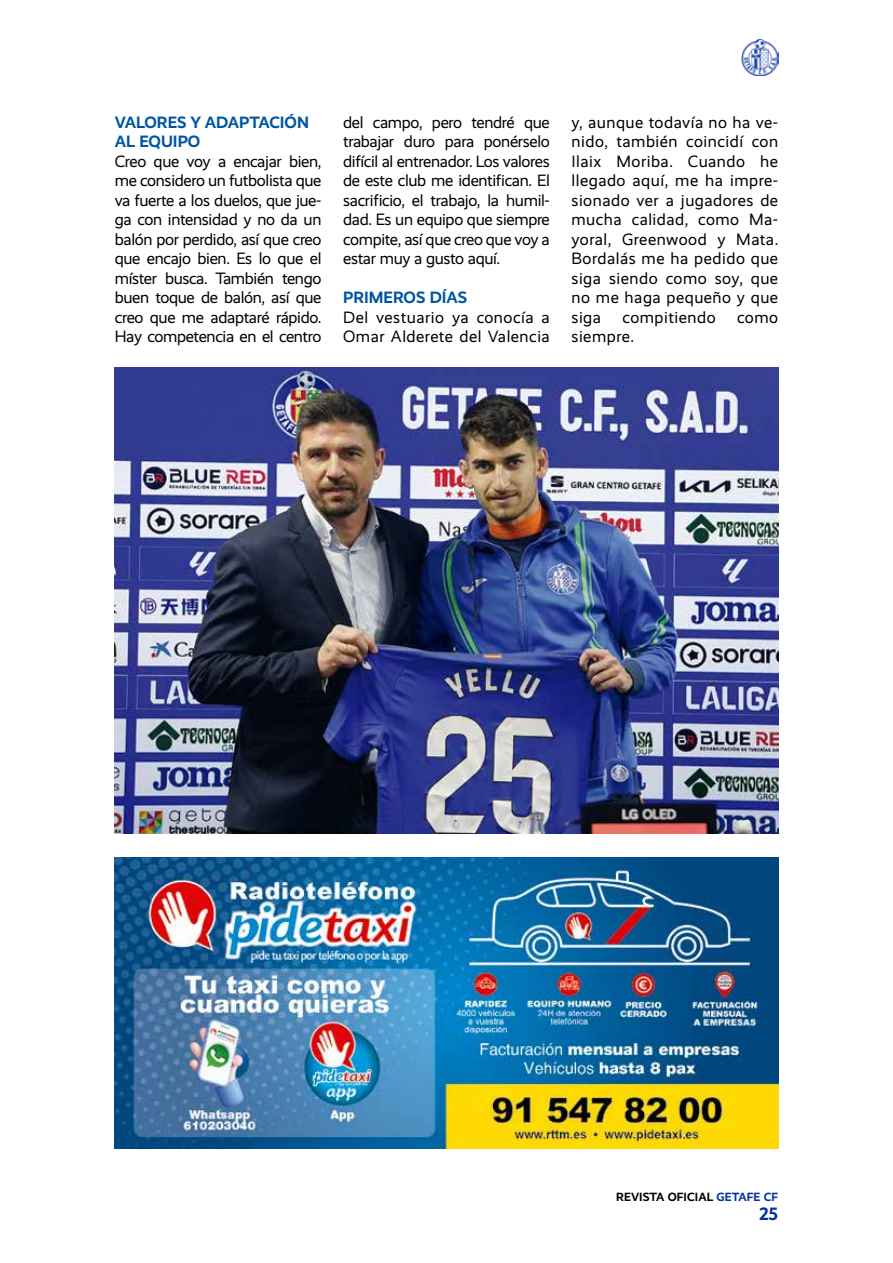
<style>
.page{position:relative;width:893px;height:1263px;background:#fff}
.page>*{position:absolute;margin:0;border:0;box-sizing:border-box;transform-origin:0 0}
.t1{font:700 18px "Realist";color:#0033a2}
.t2{font:16.5px/19.5px "Realist";letter-spacing:.015em;color:#000;text-align:justify}
.t3{font:700 16.5px/19.5px "Realist";color:#0055a2}
.t4{font:700 12px "Realist";letter-spacing:.01em;color:#000}
.s1{color:#0033a2}
</style>
<div class="page">
<img style="left:742px;top:39px;width:36px;height:37px">
<img style="left:115px;top:857px;width:663px;height:291px">
<img style="left:115px;top:368px;width:663px;height:465px">
<p class="t3" style="left:115px;top:112px;width:196px">VALORES Y ADAPTACIÓN<br>AL EQUIPO</p>
<p class="t2" style="left:115px;top:151px;width:208px">Creo que voy a encajar bien, me considero un futbolista que va fuerte a los duelos, que jue&shy;ga con intensidad y no da un balón por perdido, así que creo que encajo bien. Es lo que el míster busca. También tengo buen toque de balón, así que creo que me adaptaré rápido.<br>Hay competencia en el centro</p>
<p class="t2" style="left:343px;top:112px;width:208px">del campo, pero tendré que trabajar duro para ponérselo difícil al entrenador. Los valores de este club me identifican. El sacrificio, el trabajo, la humil&shy;dad. Es un equipo que siempre compite, así que creo que voy a estar muy a gusto aquí.</p>
<p class="t3" style="left:343px;top:288px;width:126px">PRIMEROS DÍAS</p>
<p class="t2" style="left:343px;top:307px;width:208px">Del vestuario ya conocía a<br>Omar Alderete del Valencia</p>
<p class="t2" style="left:571px;top:112px;width:208px">y, aunque todavía no ha ve&shy;nido, también coincidí con Ilaix Moriba. Cuando he llegado aquí, me ha impre&shy;sionado ver a jugadores de mucha calidad, como Ma&shy;yoral, Greenwood y Mata.<br>Bordalás me ha pedido que siga siendo como soy, que no me haga pequeño y que siga</p>
<p class="t2" style="left:622px;top:307px;width:95px">compitiendo</p>
<p class="t2" style="left:737px;top:307px;width:43px">como</p>
<p class="t2" style="left:571px;top:327px;width:64px">siempre.</p>
<p class="t4" style="left:616px;top:1190px;width:163px">REVISTA OFICIAL <span class="s1">GETAFE CF</span></p>
<p class="t1" style="left:759px;top:1204px;width:21px">25</p>
</div>
